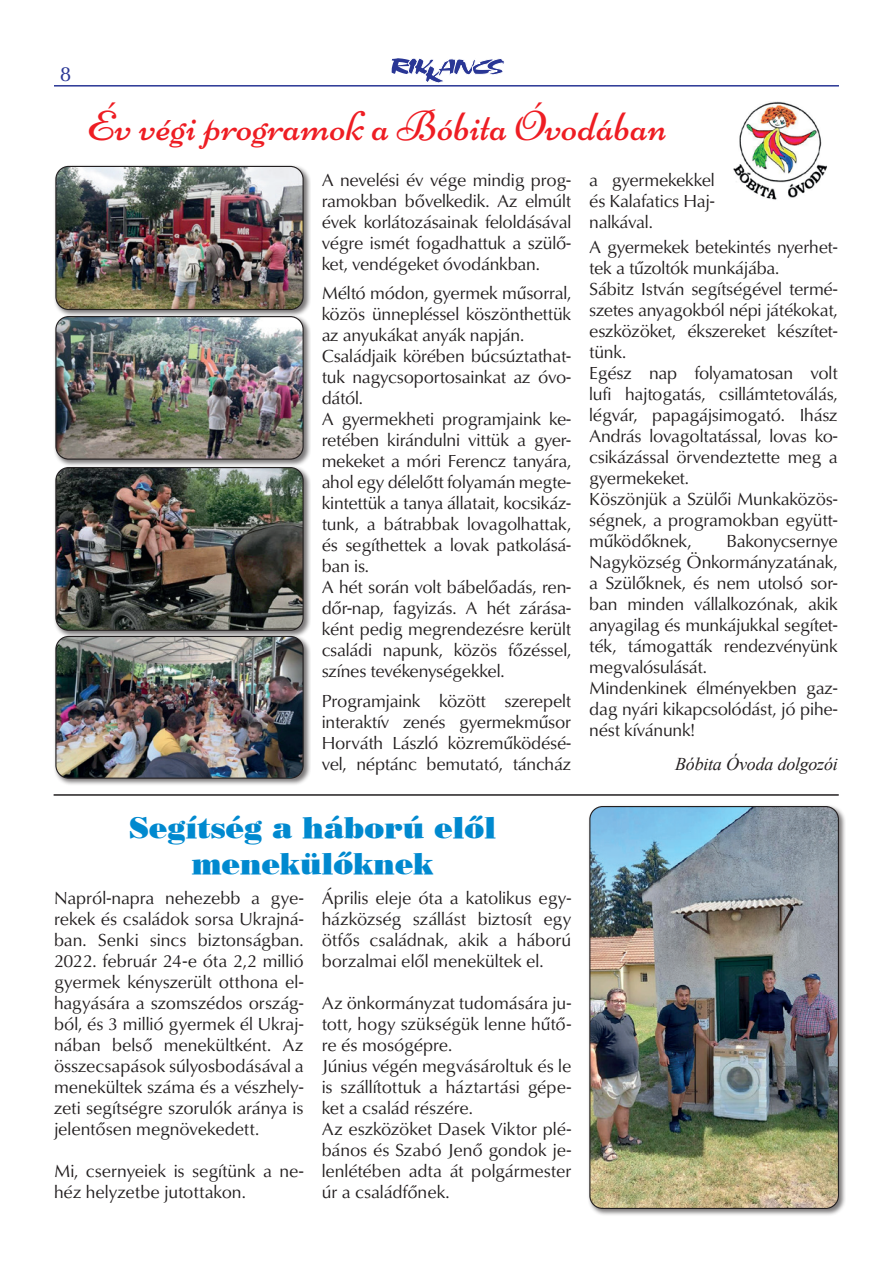
<style>
.page{position:relative;width:893px;height:1263px;background:#fff}
.page>*{position:absolute;margin:0;border:0;box-sizing:border-box;transform-origin:0 0}
.t1{font:42px "Niconne";letter-spacing:.01em;color:#ee1d23}
.t2{font:30px/36px "Bodnoff PFL Normal";color:#0089cf;text-align:center}
.t3{font:21px "URW Classico TEE";color:#293695}
.t4{font:18px/21px "URW Classico TEE";letter-spacing:-.01em;color:#231f20;text-align:justify}
.t5{font:italic 18px "Times New Roman";letter-spacing:-.015em;color:#231f20}
</style>
<div class="page">
<hr style="left:54px;top:85px;width:785px;height:2px;background:#293695">
<svg style="left:392px;top:58px;width:113px;height:25px"></svg>
<img style="left:733px;top:101px;width:94px;height:99px">
<hr style="left:54px;top:794px;width:785px;height:2px;background:#231f20">
<div style="left:54px;top:164px;width:257px;height:154px;background:#231f20;opacity:.6"></div>
<img style="left:56px;top:166px;width:247px;height:143px">
<div style="left:55px;top:166px;width:249px;height:144px;border:1px solid #231f20;border-radius:13px"></div>
<div style="left:54px;top:314px;width:257px;height:153px;background:#231f20;opacity:.6"></div>
<img style="left:56px;top:317px;width:247px;height:142px">
<div style="left:55px;top:316px;width:249px;height:144px;border:1px solid #231f20;border-radius:13px"></div>
<div style="left:54px;top:465px;width:257px;height:173px;background:#231f20;opacity:.6"></div>
<img style="left:56px;top:468px;width:247px;height:162px">
<div style="left:55px;top:467px;width:249px;height:164px;border:1px solid #231f20;border-radius:13px"></div>
<div style="left:54px;top:634px;width:257px;height:152px;background:#231f20;opacity:.6"></div>
<img style="left:56px;top:636px;width:247px;height:142px">
<div style="left:55px;top:636px;width:249px;height:143px;border:1px solid #231f20;border-radius:13px"></div>
<div style="left:588px;top:804px;width:258px;height:412px;background:#231f20;opacity:.6"></div>
<img style="left:590px;top:806px;width:248px;height:402px">
<div style="left:589px;top:806px;width:250px;height:403px;border:1px solid #231f20;border-radius:13px"></div>
<p class="t3" style="left:60px;top:61px;width:13px">8</p>
<h1 class="t1" style="left:87px;top:101px;width:582px">Év végi programok a Bóbita Óvodában</h1>
<p class="t4" style="left:322px;top:169px;width:251px">A nevelési év vége mindig prog&shy;ramokban bővelkedik. Az elmúlt évek korlátozásainak feloldásával végre ismét fogadhattuk a szülő&shy;ket, vendégeket óvodánkban.</p>
<p class="t4" style="left:322px;top:283px;width:251px;text-align:left">Méltó módon, gyermek műsorral, közös ünnepléssel köszönthettük az anyukákat anyák napján.<br>Családjaik körében búcsúztathat&shy;tuk nagycsoportosainkat az óvo&shy;dától.<br>A gyermekheti programjaink ke&shy;retében kirándulni vittük a gyer&shy;mekeket a móri Ferencz tanyára, ahol egy délelőtt folyamán megte&shy;kintettük a tanya állatait, kocsikáz&shy;tunk, a bátrabbak lovagolhattak, és segíthettek a lovak patkolásá&shy;ban is.<br>A hét során volt bábelőadás, ren&shy;dőr-nap, fagyizás. A hét zárása&shy;ként pedig megrendezésre került családi napunk, közös főzéssel, színes tevékenységekkel.</p>
<p class="t4" style="left:322px;top:691px;width:251px">Programjaink között szerepelt interaktív zenés gyermekműsor Horváth László közreműködésé&shy;vel, néptánc bemutató, táncház</p>
<p class="t4" style="left:589px;top:170px;width:127px">a gyermekekkel és Kalafatics Haj&shy;nalkával.</p>
<p class="t4" style="left:589px;top:237px;width:250px;text-align:left">A gyermekek betekintés nyerhet&shy;tek a tűzoltók munkájába.<br>Sábitz István segítségével termé&shy;szetes anyagokból népi játékokat, eszközöket, ékszereket készítet&shy;tünk.<br>Egész nap folyamatosan volt lufi hajtogatás, csillámtetoválás, légvár, papagájsimogató. Ihász<br>András lovagoltatással, lovas ko&shy;csikázással örvendeztette meg a gyermekeket.<br>Köszönjük a Szülői Munkaközös&shy;ségnek, a programokban együtt&shy;működőknek,</p>
<p class="t4" style="left:589px;top:531px;width:250px;text-align:left;text-indent:137px">Bakonycsernye<br>Nagyközség Önkormányzatának, a Szülőknek, és nem utolsó sor&shy;ban minden vállalkozónak, akik anyagilag és munkájukkal segítet&shy;ték, támogatták rendezvényünk megvalósulását.<br>Mindenkinek élményekben gaz&shy;dag nyári kikapcsolódást, jó pihe&shy;nést kívánunk!</p>
<p class="t5" style="left:675px;top:751px;width:164px">Bóbita Óvoda dolgozói</p>
<h2 class="t2" style="left:129px;top:809px;width:368px">Segítség a háború elől menekülőknek</h2>
<p class="t4" style="left:54px;top:887px;width:251px">Napról-napra nehezebb a gye&shy;rekek és családok sorsa Ukrajná&shy;ban. Senki sincs biztonságban.<br>2022. február 24-e óta 2,2 millió gyermek kényszerült otthona el&shy;hagyására a szomszédos ország&shy;ból, és 3 millió gyermek él Ukraj&shy;nában belső menekültként. Az összecsapások súlyosbodásával a menekültek száma és a vészhely&shy;zeti segítségre szorulók aránya is jelentősen megnövekedett.</p>
<p class="t4" style="left:54px;top:1160px;width:251px">Mi, csernyeiek is segítünk a ne&shy;héz helyzetbe jutottakon.</p>
<p class="t4" style="left:322px;top:887px;width:251px">Április eleje óta a katolikus egy&shy;házközség szállást biztosít egy ötfős családnak, akik a háború borzalmai elől menekültek el.</p>
<p class="t4" style="left:322px;top:992px;width:251px;text-align:left">Az önkormányzat tudomására ju&shy;tott, hogy szükségük lenne hűtő&shy;re és mosógépre.<br>Június végén megvásároltuk és le is szállítottuk a háztartási gépe&shy;ket a család részére.<br>Az eszközöket Dasek Viktor plé&shy;bános és Szabó Jenő gondok je&shy;lenlétében adta át polgármester úr a családfőnek.</p>
</div>
